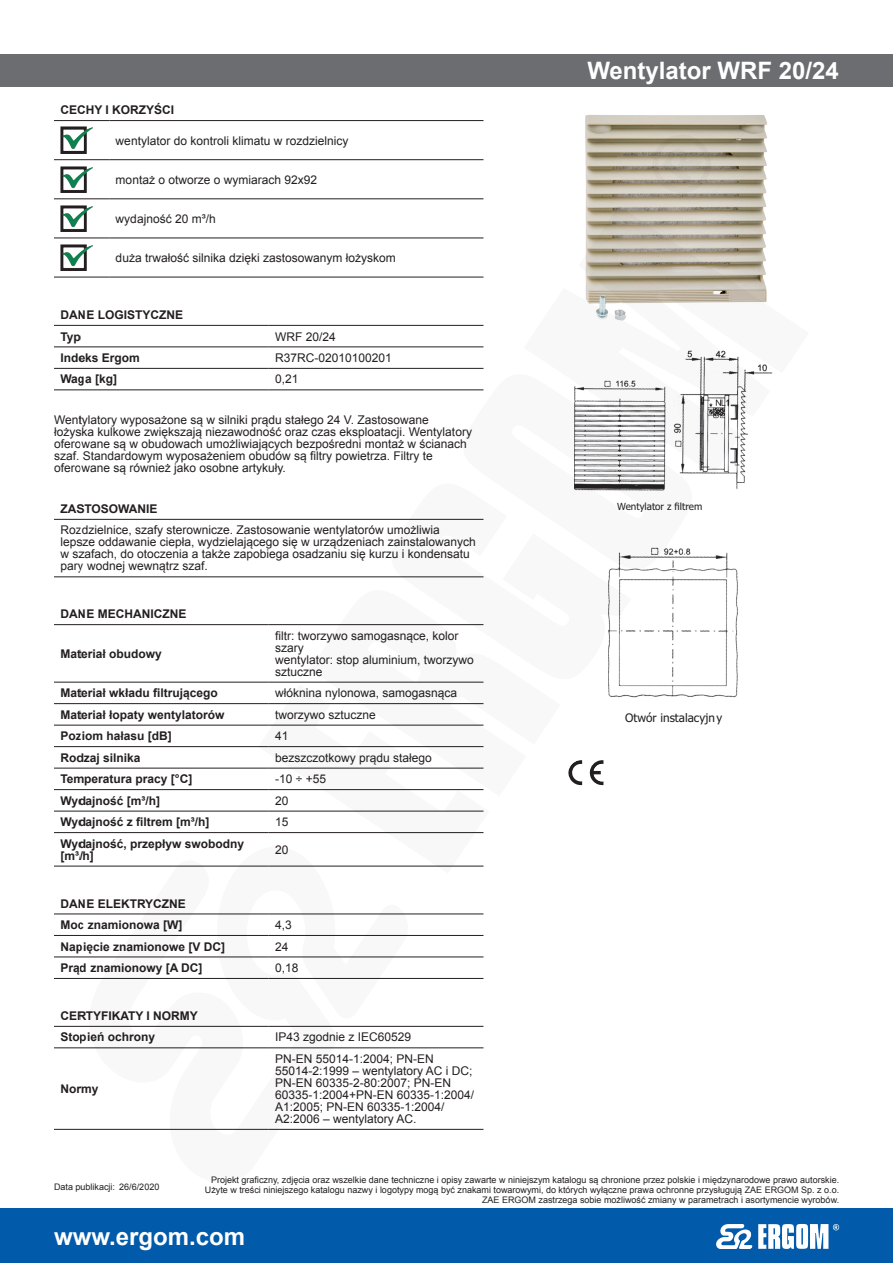
<style>
.page{position:relative;width:893px;height:1263px;background:#fff}
.page>*{position:absolute;margin:0;border:0;box-sizing:border-box;transform-origin:0 0}
.produkt-nazwa{font:700 24px "Arial";color:#fff}
.opis-body{font:12px/12px "Arial";color:#231f20}
.opis-body-bold{font:700 12px/12px "Arial";color:#231f20}
.c_schemat_2{font:11.7px "Tahoma";color:#231f20}
.c_schemat{font:9.9px "Tahoma";color:#231f20}
.t1{font:9px/9.8px "Arial";color:#231f20;text-align:right}
</style>
<div class="page">
<div style="left:0;top:1209px;width:893px;height:54px;background:#015aaa"></div>
<svg style="left:716px;top:1224px;width:123px;height:25px"></svg>
<div style="left:0;top:54px;width:893px;height:32px;background:#6c6d70"></div>
<img style="left:585px;top:115px;width:183px;height:91px">
<img style="left:608px;top:552px;width:130px;height:145px">
<hr style="left:54px;top:120px;width:55px;height:1px;background:#231f20">
<hr style="left:109px;top:120px;width:374px;height:1px;background:#231f20">
<hr style="left:54px;top:159px;width:55px;height:1px;background:#231f20">
<hr style="left:109px;top:159px;width:374px;height:1px;background:#231f20">
<hr style="left:54px;top:199px;width:55px;height:1px;background:#231f20">
<hr style="left:109px;top:199px;width:374px;height:1px;background:#231f20">
<hr style="left:54px;top:238px;width:55px;height:1px;background:#231f20">
<hr style="left:109px;top:238px;width:374px;height:1px;background:#231f20">
<hr style="left:54px;top:277px;width:55px;height:1px;background:#231f20">
<hr style="left:109px;top:277px;width:374px;height:1px;background:#231f20">
<img style="left:60px;top:127px;width:33px;height:26px">
<img style="left:60px;top:166px;width:33px;height:26px">
<img style="left:60px;top:205px;width:33px;height:27px">
<img style="left:60px;top:244px;width:33px;height:27px">
<hr style="left:54px;top:325px;width:215px;height:1px;background:#231f20">
<hr style="left:269px;top:325px;width:214px;height:1px;background:#231f20">
<hr style="left:54px;top:347px;width:215px;height:1px;background:#231f20">
<hr style="left:269px;top:347px;width:214px;height:1px;background:#231f20">
<hr style="left:54px;top:368px;width:215px;height:1px;background:#231f20">
<hr style="left:269px;top:368px;width:214px;height:1px;background:#231f20">
<hr style="left:54px;top:390px;width:215px;height:1px;background:#231f20">
<hr style="left:269px;top:390px;width:214px;height:1px;background:#231f20">
<hr style="left:54px;top:914px;width:215px;height:1px;background:#231f20">
<hr style="left:269px;top:914px;width:214px;height:1px;background:#231f20">
<hr style="left:54px;top:935px;width:215px;height:1px;background:#231f20">
<hr style="left:269px;top:935px;width:214px;height:1px;background:#231f20">
<hr style="left:54px;top:957px;width:215px;height:1px;background:#231f20">
<hr style="left:269px;top:957px;width:214px;height:1px;background:#231f20">
<hr style="left:54px;top:978px;width:215px;height:1px;background:#231f20">
<hr style="left:269px;top:978px;width:214px;height:1px;background:#231f20">
<hr style="left:54px;top:624px;width:215px;height:1px;background:#231f20">
<hr style="left:269px;top:624px;width:214px;height:1px;background:#231f20">
<hr style="left:54px;top:682px;width:215px;height:1px;background:#231f20">
<hr style="left:269px;top:682px;width:214px;height:1px;background:#231f20">
<hr style="left:54px;top:703px;width:215px;height:1px;background:#231f20">
<hr style="left:54px;top:725px;width:215px;height:1px;background:#231f20">
<hr style="left:54px;top:746px;width:215px;height:1px;background:#231f20">
<hr style="left:54px;top:768px;width:215px;height:1px;background:#231f20">
<hr style="left:54px;top:789px;width:215px;height:1px;background:#231f20">
<hr style="left:54px;top:811px;width:215px;height:1px;background:#231f20">
<hr style="left:54px;top:832px;width:215px;height:1px;background:#231f20">
<hr style="left:54px;top:866px;width:215px;height:1px;background:#231f20">
<hr style="left:54px;top:519px;width:429px;height:1px;background:#231f20">
<hr style="left:54px;top:577px;width:429px;height:1px;background:#231f20">
<hr style="left:54px;top:1026px;width:215px;height:1px;background:#231f20">
<hr style="left:269px;top:1026px;width:214px;height:1px;background:#231f20">
<hr style="left:54px;top:1047px;width:215px;height:1px;background:#231f20">
<hr style="left:269px;top:1047px;width:214px;height:1px;background:#231f20">
<hr style="left:54px;top:1129px;width:215px;height:1px;background:#231f20">
<hr style="left:269px;top:1129px;width:214px;height:1px;background:#231f20">
<svg style="left:568px;top:760px;width:35px;height:25px"></svg>
<svg style="left:585px;top:206px;width:188px;height:269px"></svg>
<svg style="left:258px;top:703px;width:226px;height:164px"></svg>
<svg style="left:310px;top:624px;width:174px;height:172px"></svg>
<svg style="left:389px;top:518px;width:242px;height:173px"></svg>
<svg style="left:463px;top:372px;width:231px;height:209px"></svg>
<svg style="left:80px;top:838px;width:337px;height:292px"></svg>
<p class="opis-body-bold" style="left:60px;top:104px;width:115px">CECHY I KORZYŚCI</p>
<p class="opis-body" style="left:116px;top:134px;width:234px">wentylator do kontroli klimatu w rozdzielnicy</p>
<p class="opis-body" style="left:116px;top:174px;width:203px">montaż o otworze o wymiarach 92x92</p>
<p class="opis-body" style="left:116px;top:213px;width:102px">wydajność 20 m³/h</p>
<p class="opis-body" style="left:116px;top:252px;width:282px">duża trwałość silnika dzięki zastosowanym łożyskom</p>
<p class="opis-body-bold" style="left:60px;top:309px;width:124px">DANE LOGISTYCZNE</p>
<p class="opis-body-bold" style="left:60px;top:331px;width:22px">Typ</p>
<p class="opis-body" style="left:275px;top:330px;width:62px">WRF 20/24</p>
<p class="opis-body-bold" style="left:60px;top:352px;width:81px">Indeks Ergom</p>
<p class="opis-body" style="left:275px;top:352px;width:118px">R37RC-02010100201</p>
<p class="opis-body-bold" style="left:60px;top:374px;width:58px">Waga [kg]</p>
<p class="opis-body" style="left:275px;top:373px;width:25px">0,21</p>
<p class="opis-body" style="left:54px;top:414px;width:419px">Wentylatory wyposażone są w silniki prądu stałego 24 V. Zastosowane<br>łożyska kulkowe zwiększają niezawodność oraz czas eksploatacji. Wentylatory oferowane są w obudowach umożliwiających bezpośredni montaż w ścianach szaf. Standardowym wyposażeniem obudów są filtry powietrza. Filtry te oferowane są również jako osobne artykuły.</p>
<p class="opis-body-bold" style="left:60px;top:503px;width:99px">ZASTOSOWANIE</p>
<p class="opis-body" style="left:60px;top:524px;width:417px">Rozdzielnice, szafy sterownicze. Zastosowanie wentylatorów umożliwia lepsze oddawanie ciepła, wydzielającego się w urządzeniach zainstalowanych w szafach, do otoczenia a także zapobiega osadzaniu się kurzu i kondensatu pary wodnej wewnątrz szaf.</p>
<p class="opis-body-bold" style="left:60px;top:608px;width:127px">DANE MECHANICZNE</p>
<p class="opis-body-bold" style="left:60px;top:648px;width:103px">Materiał obudowy</p>
<p class="opis-body" style="left:275px;top:630px;width:185px">filtr: tworzywo samogasnące, kolor szary</p>
<p class="opis-body" style="left:275px;top:654px;width:200px">wentylator: stop aluminium, tworzywo sztuczne</p>
<p class="opis-body-bold" style="left:60px;top:687px;width:159px">Materiał wkładu filtrującego</p>
<p class="opis-body" style="left:275px;top:687px;width:184px">włóknina nylonowa, samogasnąca</p>
<p class="opis-body-bold" style="left:60px;top:709px;width:166px">Materiał łopaty wentylatorów</p>
<p class="opis-body" style="left:275px;top:709px;width:102px">tworzywo sztuczne</p>
<p class="opis-body-bold" style="left:60px;top:730px;width:113px">Poziom hałasu [dB]</p>
<p class="opis-body" style="left:275px;top:730px;width:15px">41</p>
<p class="opis-body-bold" style="left:60px;top:752px;width:82px">Rodzaj silnika</p>
<p class="opis-body" style="left:275px;top:752px;width:158px">bezszczotkowy prądu stałego</p>
<p class="opis-body-bold" style="left:60px;top:773px;width:133px">Temperatura pracy [°C]</p>
<p class="opis-body" style="left:275px;top:773px;width:52px">-10 ÷ +55</p>
<p class="opis-body-bold" style="left:60px;top:795px;width:101px">Wydajność [m³/h]</p>
<p class="opis-body" style="left:275px;top:795px;width:15px">20</p>
<p class="opis-body-bold" style="left:60px;top:816px;width:151px">Wydajność z filtrem [m³/h]</p>
<p class="opis-body" style="left:275px;top:816px;width:15px">15</p>
<p class="opis-body-bold" style="left:60px;top:838px;width:185px">Wydajność, przepływ swobodny [m³/h]</p>
<p class="opis-body" style="left:275px;top:844px;width:15px">20</p>
<p class="opis-body-bold" style="left:60px;top:898px;width:127px">DANE ELEKTRYCZNE</p>
<p class="opis-body-bold" style="left:60px;top:919px;width:124px">Moc znamionowa [W]</p>
<p class="opis-body" style="left:275px;top:919px;width:18px">4,3</p>
<p class="opis-body-bold" style="left:60px;top:941px;width:166px">Napięcie znamionowe [V DC]</p>
<p class="opis-body" style="left:275px;top:940px;width:15px">24</p>
<p class="opis-body-bold" style="left:60px;top:962px;width:144px">Prąd znamionowy [A DC]</p>
<p class="opis-body" style="left:275px;top:962px;width:25px">0,18</p>
<p class="opis-body-bold" style="left:60px;top:1010px;width:139px">CERTYFIKATY I NORMY</p>
<p class="opis-body-bold" style="left:60px;top:1031px;width:96px">Stopień ochrony</p>
<p class="opis-body" style="left:275px;top:1031px;width:138px">IP43 zgodnie z IEC60529</p>
<p class="opis-body-bold" style="left:60px;top:1083px;width:40px">Normy</p>
<p class="opis-body" style="left:275px;top:1053px;width:201px">PN-EN 55014-1:2004; PN-EN<br>55014-2:1999 – wentylatory AC i DC;<br>PN-EN 60335-2-80:2007; PN-EN<br>60335-1:2004+PN-EN 60335-1:2004/<br>A1:2005; PN-EN 60335-1:2004/<br>A2:2006 – wentylatory AC.</p>
<p class="produkt-nazwa" style="left:587px;top:54px;width:253px">Wentylator WRF 20/24</p>
<p class="c_schemat" style="left:617px;top:500px;width:87px">Wentylator z filtrem</p>
<p class="c_schemat_2" style="left:625px;top:710px;width:99px">Otwór instalacyjny</p>
<p class="t1" style="left:54px;top:1182px;width:107px">Data publikacji: 26/6/2020</p>
<p class="t1" style="left:205px;top:1175px;width:636px">Projekt graficzny, zdjęcia oraz wszelkie dane techniczne i opisy zawarte w niniejszym katalogu są chronione przez polskie i międzynarodowe prawo autorskie.<br>Użyte w treści niniejszego katalogu nazwy i logotypy mogą być znakami towarowymi, do których wyłączne prawa ochronne przysługują ZAE ERGOM Sp. z o.o.<br>ZAE ERGOM zastrzega sobie możliwość zmiany w parametrach i asortymencie wyrobów.</p>
<h1 class="produkt-nazwa" style="left:54px;top:1220px;width:193px">www.ergom.com</h1>
</div>
